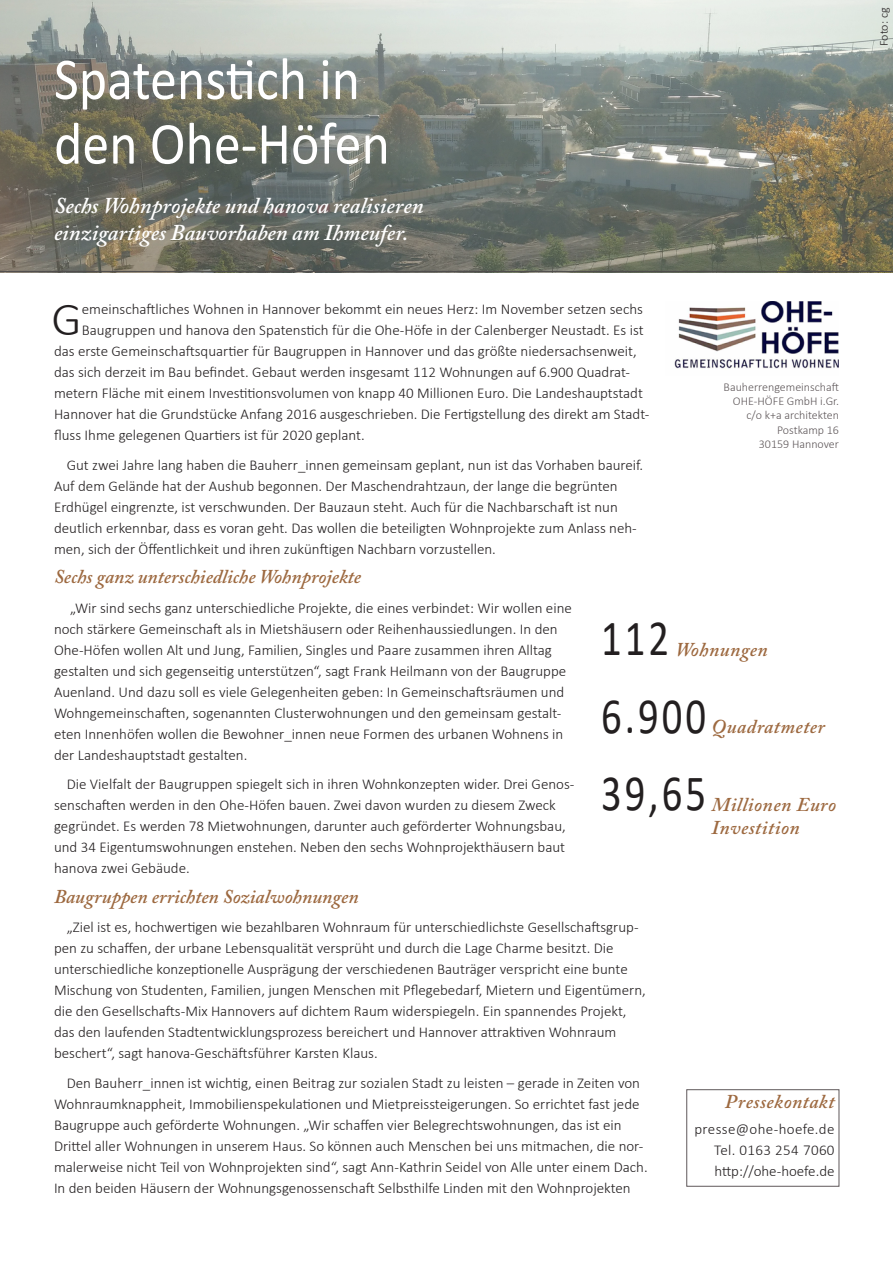
<style>
.page{position:relative;width:893px;height:1263px;background:#fff}
.page>*{position:absolute;margin:0;border:0;box-sizing:border-box;transform-origin:0 0}
.t1{font:60px/64.5px "Calibri";color:#fff;scale:.9 1}
.Kopfzeile_untere_Spa{font:51px "Calibri";letter-spacing:.075em;color:#231f20;scale:.8 1}
.Textkörper___Rechts{font:300 48.15px "Calibri";color:#231f20}
.t2{font:italic 600 22.5px/27px "Adobe Caslon Pro";color:#fff}
.Textkörper___Rechts-2{font:italic 600 19.5px "Adobe Caslon Pro";color:#9d6940}
.Kopfzeile_untere_Spa-2{font:italic 600 19.5px/23.4px "Adobe Caslon Pro";letter-spacing:.025em;color:#9d6940}
.Textkörper___Rechts-3{font:300 15px/21px "Calibri";color:#231f20}
.Kopfzeile_untere_Spa-3{font:300 15px/21px "Calibri";letter-spacing:.025em;color:#231f20;text-align:right}
.Kopfzeile_untere_Spa-4{font:300 15px "Calibri";color:#231f20}
.t3{font:300 12px "Calibri";color:#5f585a}
.t4{font:300 12px "Calibri";letter-spacing:-.005em;color:#231f20}
</style>
<div class="page">
<div style="left:687px;top:1089px;width:152px;height:97px;border:1px solid #5f585a"></div>
<img style="left:674px;top:301px;width:165px;height:69px">
<svg style="left:0;top:0;width:893px;height:272px;background:#868a80"></svg>
<p class="t1" style="left:54px;top:45px;width:375px">Spatenstich in den Ohe-Höfen</p>
<p class="t2" style="left:54px;top:192px;width:371px">Sechs Wohnprojekte und hanova realisieren einzigartiges Bauvorhaben am Ihmeufer.</p>
<p class="Textkörper___Rechts" style="left:52px;top:289px;width:32px">G</p>
<p class="Textkörper___Rechts-3" style="left:82px;top:298px;width:563px">emeinschaftliches Wohnen in Hannover bekommt ein neues Herz: Im November setzen sechs</p>
<p class="Textkörper___Rechts-3" style="left:82px;top:319px;width:563px">Baugruppen und hanova den Spatenstich für die Ohe-Höfe in der Calenberger Neustadt. Es ist</p>
<p class="Textkörper___Rechts-3" style="left:54px;top:340px;width:584px">das erste Gemeinschaftsquartier für Baugruppen in Hannover und das größte niedersachsenweit,</p>
<p class="Textkörper___Rechts-3" style="left:54px;top:361px;width:578px">das sich derzeit im Bau befindet. Gebaut werden insgesamt 112 Wohnungen auf 6.900 Quadrat-</p>
<p class="Textkörper___Rechts-3" style="left:54px;top:382px;width:590px">metern Fläche mit einem Investitionsvolumen von knapp 40 Millionen Euro. Die Landeshauptstadt</p>
<p class="Textkörper___Rechts-3" style="left:54px;top:403px;width:597px">Hannover hat die Grundstücke Anfang 2016 ausgeschrieben. Die Fertigstellung des direkt am Stadt-</p>
<p class="Textkörper___Rechts-3" style="left:54px;top:424px;width:312px">fluss Ihme gelegenen Quartiers ist für 2020 geplant.</p>
<p class="Textkörper___Rechts-3" style="left:54px;top:454px;width:591px;text-indent:13px">Gut zwei Jahre lang haben die Bauherr_innen gemeinsam geplant, nun ist das Vorhaben baureif.<br>Auf dem Gelände hat der Aushub begonnen. Der Maschendrahtzaun, der lange die begrünten Erdhügel eingrenzte, ist verschwunden. Der Bauzaun steht. Auch für die Nachbarschaft ist nun deutlich erkennbar, dass es voran geht. Das wollen die beteiligten Wohnprojekte zum Anlass neh&shy;men, sich der Öffentlichkeit und ihren zukünftigen Nachbarn vorzustellen.</p>
<p class="Textkörper___Rechts-2" style="left:54px;top:565px;width:309px">Sechs ganz unterschiedliche Wohnprojekte</p>
<p class="Textkörper___Rechts-3" style="left:54px;top:597px;width:519px;text-indent:16px">„Wir sind sechs ganz unterschiedliche Projekte, die eines verbindet: Wir wollen eine noch stärkere Gemeinschaft als in Mietshäusern oder Reihenhaussiedlungen. In den Ohe-Höfen wollen Alt und Jung, Familien, Singles und Paare zusammen ihren Alltag gestalten und sich gegenseitig unterstützen“, sagt Frank Heilmann von der Baugruppe Auenland. Und dazu soll es viele Gelegenheiten geben: In Gemeinschaftsräumen und Wohngemeinschaften, sogenannten Clusterwohnungen und den gemeinsam gestalt&shy;eten Innenhöfen wollen die Bewohner_innen neue Formen des urbanen Wohnens in der Landeshauptstadt gestalten.</p>
<p class="Textkörper___Rechts-3" style="left:54px;top:773px;width:522px;text-indent:13px">Die Vielfalt der Baugruppen spiegelt sich in ihren Wohnkonzepten wider. Drei Genos&shy;senschaften werden in den Ohe-Höfen bauen. Zwei davon wurden zu diesem Zweck gegründet. Es werden 78 Mietwohnungen, darunter auch geförderter Wohnungsbau, und 34 Eigentumswohnungen enstehen. Neben den sechs Wohnprojekthäusern baut hanova zwei Gebäude.</p>
<p class="Textkörper___Rechts-2" style="left:54px;top:884px;width:306px">Baugruppen errichten Sozialwohnungen</p>
<p class="Textkörper___Rechts-3" style="left:54px;top:916px;width:593px;text-indent:13px">„Ziel ist es, hochwertigen wie bezahlbaren Wohnraum für unterschiedlichste Gesellschaftsgrup&shy;pen zu schaffen, der urbane Lebensqualität versprüht und durch die Lage Charme besitzt. Die unterschiedliche konzeptionelle Ausprägung der verschiedenen Bauträger verspricht eine bunte Mischung von Studenten, Familien, jungen Menschen mit Pflegebedarf, Mietern und Eigentümern, die den Gesellschafts-Mix Hannovers auf dichtem Raum widerspiegeln. Ein spannendes Projekt, das den laufenden Stadtentwicklungsprozess bereichert und Hannover attraktiven Wohnraum beschert“, sagt hanova-Geschäftsführer Karsten Klaus.</p>
<p class="Textkörper___Rechts-3" style="left:54px;top:1072px;width:595px;text-indent:13px">Den Bauherr_innen ist wichtig, einen Beitrag zur sozialen Stadt zu leisten – gerade in Zeiten von Wohnraumknappheit, Immobilienspekulationen und Mietpreissteigerungen. So errichtet fast jede Baugruppe auch geförderte Wohnungen. „Wir schaffen vier Belegrechtswohnungen, das ist ein Drittel aller Wohnungen in unserem Haus. So können auch Menschen bei uns mitmachen, die nor&shy;malerweise nicht Teil von Wohnprojekten sind“, sagt Ann-Kathrin Seidel von Alle unter einem Dach.<br>In den beiden Häusern der Wohnungsgenossenschaft Selbsthilfe Linden mit den Wohnprojekten</p>
<p class="t3" style="left:724px;top:379px;width:117px">Bauherrengemeinschaft</p>
<p class="t3" style="left:733px;top:394px;width:108px">OHE-HÖFE GmbH i.Gr.</p>
<p class="t3" style="left:746px;top:408px;width:94px">c/o k+a architekten</p>
<p class="t3" style="left:777px;top:422px;width:63px">Postkamp 16</p>
<p class="t3" style="left:759px;top:437px;width:82px">30159 Hannover</p>
<p class="Kopfzeile_untere_Spa" style="left:601px;top:603px;width:87px">112</p>
<p class="Kopfzeile_untere_Spa-2" style="left:675px;top:637px;width:94px">Wohnungen</p>
<p class="Kopfzeile_untere_Spa" style="left:601px;top:680px;width:133px">6.900</p>
<p class="Kopfzeile_untere_Spa-2" style="left:712px;top:715px;width:115px">Quadratmeter</p>
<p class="Kopfzeile_untere_Spa" style="left:601px;top:758px;width:133px">39,65</p>
<p class="Kopfzeile_untere_Spa-2" style="left:712px;top:792px;width:126px">Millionen Euro<br>Investition</p>
<p class="Kopfzeile_untere_Spa-2" style="left:725px;top:1090px;width:111px">Pressekontakt</p>
<p class="Kopfzeile_untere_Spa-3" style="left:694px;top:1118px;width:142px">presse@ohe-hoefe.de<br>Tel. 0163 254 7060</p>
<p class="Kopfzeile_untere_Spa-4" style="left:714px;top:1161px;width:122px">http://ohe-hoefe.de</p>
<p class="t4" style="left:876px;top:46px;width:40px;rotate:-90deg">Foto: cg</p>
</div>
